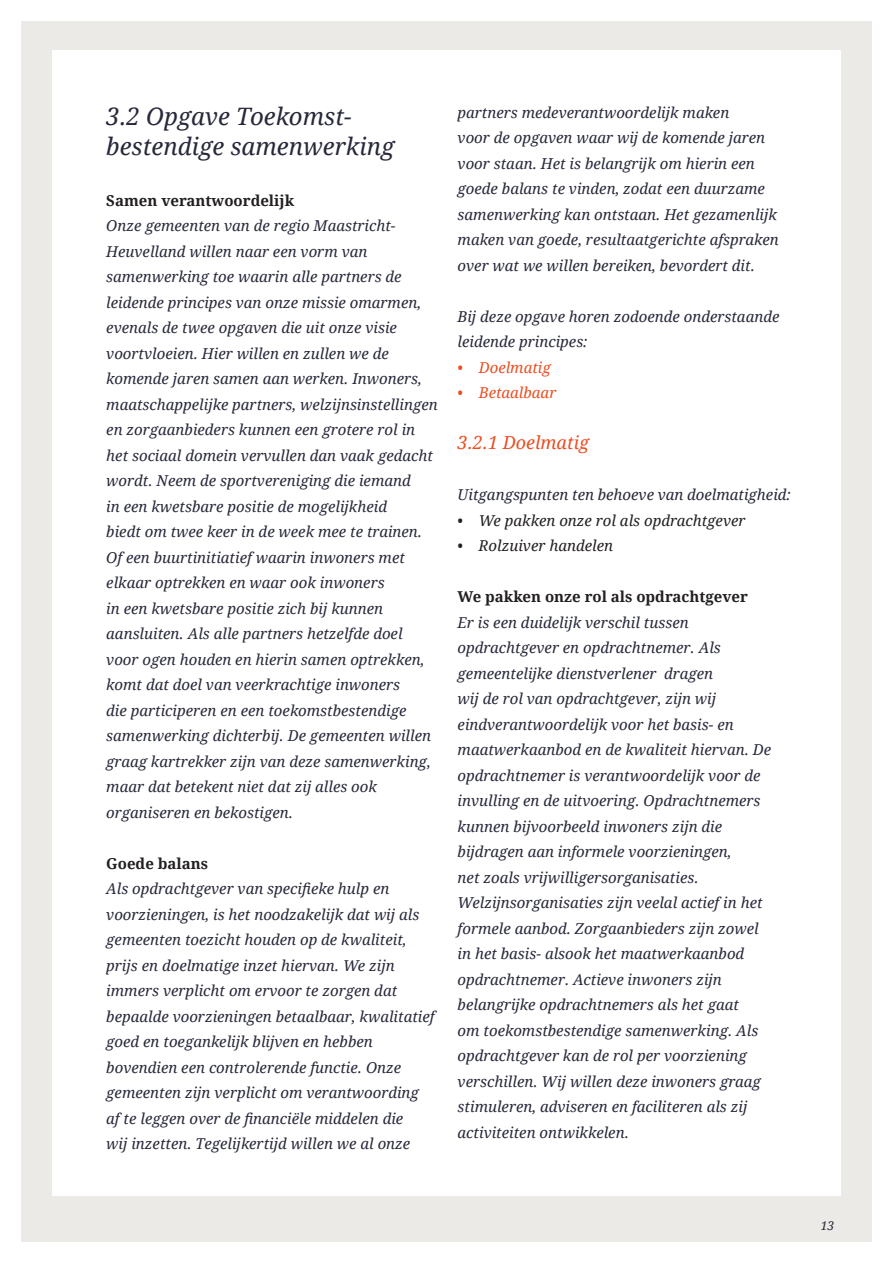
<style>
.page{position:relative;width:893px;height:1263px;background:#fff}
.page>*{position:absolute;margin:0;border:0;box-sizing:border-box;transform-origin:0 0}
.t1{font:italic 24px/30px "Droid Serif";color:#27283a}
.t2{font:italic 18px "Droid Serif";color:#ec4e22}
.t3{font:italic 15px/25.5px "Droid Serif";color:#27283a}
.t4{font:700 15px "Droid Serif";color:#231f20}
.t5{font:italic 15px "Droid Serif";color:#231f20}
.t6{font:italic 15px "Droid Serif";color:#ec4e22}
.t7{font:italic 12px "Droid Serif";color:#27283a}
</style>
<div class="page">
<div style="left:21px;top:21px;width:851px;height:1221px;background:#ebeae7"></div>
<div style="left:52px;top:50px;width:788px;height:1146px;background:#fff"></div>
<h1 class="t1" style="left:106px;top:101px;width:290px">3.2 Opgave Toekomst&shy;bestendige samenwerking</h1>
<p class="t4" style="left:106px;top:190px;width:189px">Samen verantwoordelijk</p>
<p class="t3" style="left:106px;top:213px;width:333px">Onze gemeenten van de regio Maastricht-Heuvelland willen naar een vorm van samenwerking toe waarin alle partners de leidende principes van onze missie omarmen, evenals de twee opgaven die uit onze visie voortvloeien. Hier willen en zullen we de komende jaren samen aan werken. Inwoners, maatschappelijke partners, welzijnsinstellingen en zorgaanbieders kunnen een grotere rol in het sociaal domein vervullen dan vaak gedacht wordt. Neem de sportvereniging die iemand<br>in een kwetsbare positie de mogelijkheid<br>biedt om twee keer in de week mee te trainen.<br>Of een buurtinitiatief waarin inwoners met elkaar optrekken en waar ook inwoners<br>in een kwetsbare positie zich bij kunnen aansluiten. Als alle partners hetzelfde doel voor ogen houden en hierin samen optrekken, komt dat doel van veerkrachtige inwoners<br>die participeren en een toekomstbestendige samenwerking dichterbij. De gemeenten willen graag kartrekker zijn van deze samenwerking, maar dat betekent niet dat zij alles ook organiseren en bekostigen.</p>
<p class="t4" style="left:106px;top:853px;width:103px">Goede balans</p>
<p class="t3" style="left:106px;top:876px;width:330px">Als opdrachtgever van specifieke hulp en voorzieningen, is het noodzakelijk dat wij als gemeenten toezicht houden op de kwaliteit, prijs en doelmatige inzet hiervan. We zijn immers verplicht om ervoor te zorgen dat bepaalde voorzieningen betaalbaar, kwalitatief goed en toegankelijk blijven en hebben bovendien een controlerende functie. Onze gemeenten zijn verplicht om verantwoording af te leggen over de financiële middelen die<br>wij inzetten. Tegelijkertijd willen we al onze</p>
<p class="t3" style="left:458px;top:99px;width:323px">partners medeverantwoordelijk maken<br>voor de opgaven waar wij de komende jaren voor staan. Het is belangrijk om hierin een goede balans te vinden, zodat een duurzame samenwerking kan ontstaan. Het gezamenlijk maken van goede, resultaatgerichte afspraken over wat we willen bereiken, bevordert dit.</p>
<p class="t3" style="left:458px;top:303px;width:323px">Bij deze opgave horen zodoende onderstaande leidende principes:</p>
<p class="t6" style="left:458px;top:357px;width:95px">• Doelmatig</p>
<p class="t6" style="left:458px;top:383px;width:100px">• Betaalbaar</p>
<p class="t2" style="left:458px;top:430px;width:133px">3.2.1 Doelmatig</p>
<p class="t3" style="left:458px;top:482px;width:335px">Uitgangspunten ten behoeve van doelmatigheid:</p>
<p class="t5" style="left:458px;top:510px;width:289px">• We pakken onze rol als opdrachtgever</p>
<p class="t5" style="left:458px;top:536px;width:157px">• Rolzuiver handelen</p>
<p class="t4" style="left:458px;top:586px;width:292px">We pakken onze rol als opdrachtgever</p>
<p class="t3" style="left:458px;top:609px;width:315px">Er is een duidelijk verschil tussen opdrachtgever en opdrachtnemer. Als gemeentelijke dienstverlener dragen<br>wij de rol van opdrachtgever, zijn wij eindverantwoordelijk voor het basis- en maatwerkaanbod en de kwaliteit hiervan. De opdrachtnemer is verantwoordelijk voor de invulling en de uitvoering. Opdrachtnemers kunnen bijvoorbeeld inwoners zijn die bijdragen aan informele voorzieningen,<br>net zoals vrijwilligersorganisaties.<br>Welzijnsorganisaties zijn veelal actief in het formele aanbod. Zorgaanbieders zijn zowel in het basis- alsook het maatwerkaanbod opdrachtnemer. Actieve inwoners zijn belangrijke opdrachtnemers als het gaat<br>om toekomstbestendige samenwerking. Als opdrachtgever kan de rol per voorziening verschillen. Wij willen deze inwoners graag stimuleren, adviseren en faciliteren als zij activiteiten ontwikkelen.</p>
<p class="t7" style="left:821px;top:1217px;width:15px">13</p>
</div>
